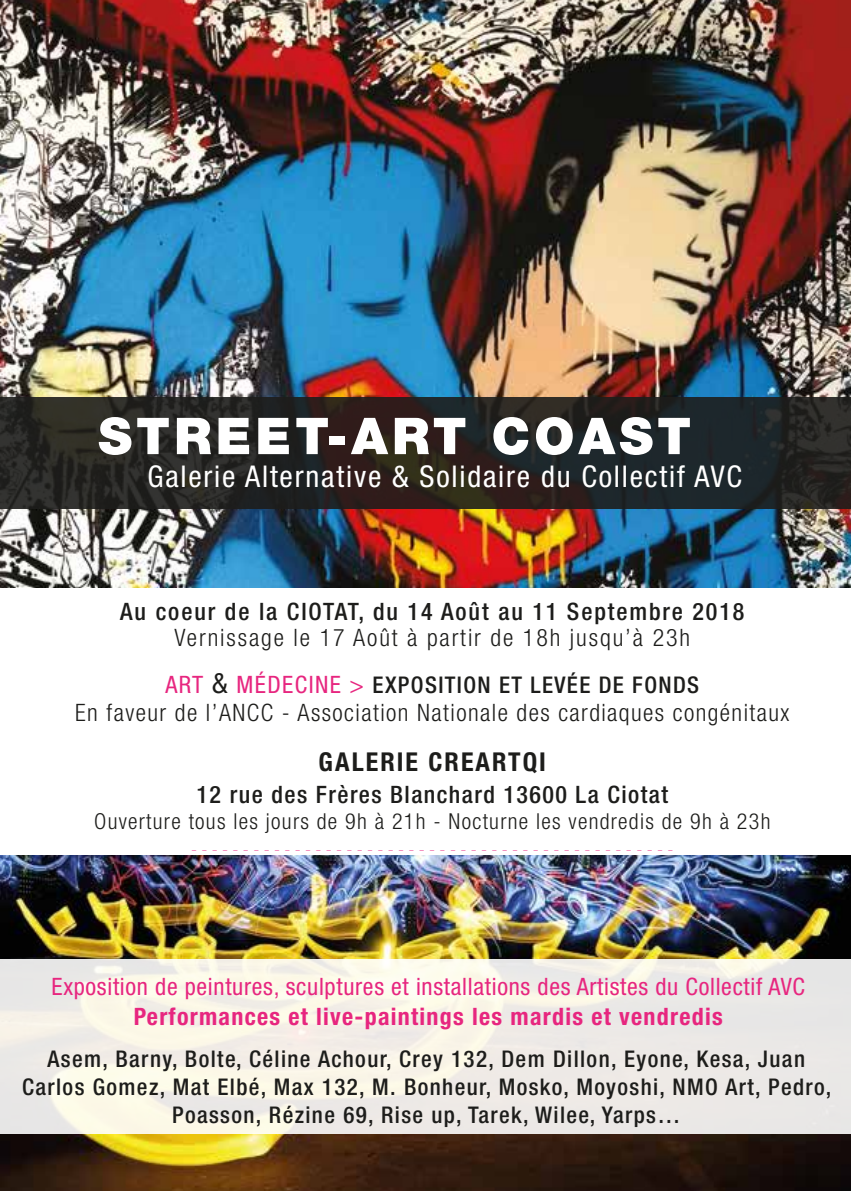
<style>
.page{position:relative;width:851px;height:1191px;background:#fff}
.page>*{position:absolute;margin:0;border:0;box-sizing:border-box;transform-origin:0 0}
.t1{font:900 50.8px "Helvetica Neue";letter-spacing:.08em;color:#fff}
.t2{font:condensed 30px "Helvetica Neue";letter-spacing:.06em;color:#fff}
.t3{font:700 condensed 26px "Helvetica Neue";letter-spacing:.08em;color:#1d1d1b}
.t4{font:condensed 24px "Helvetica Neue";letter-spacing:.03em;color:#e7267f}
.t5{font:300 condensed 24px "Helvetica Neue";letter-spacing:.06em;color:#1d1d1b}
.t6{font:700 condensed 24px "Helvetica Neue";letter-spacing:.055em;color:#e7267f}
.t7{font:200 24px "Helvetica Neue";color:#e7267f}
.t8{font:500 condensed 24px "Helvetica Neue";letter-spacing:.08em;color:#1d1d1b}
.t9{font:300 condensed 24px "Helvetica Neue";letter-spacing:.08em;color:#1d1d1b}
.t10{font:500 condensed 24px "Helvetica Neue";letter-spacing:.06em;color:#1d1d1b}
.t11{font:500 condensed 23px/28px "Helvetica Neue";letter-spacing:.06em;color:#1d1d1b;text-align:center}
.t12{font:300 condensed 22px "Helvetica Neue";letter-spacing:.06em;color:#1d1d1b}
.s1{font-weight:400;font-size:24px;color:#e7267f}
.s2{font-weight:400;font-size:28px}
</style>
<div class="page">
<img style="left:0;top:855px;width:850px;height:336px">
<svg style="left:0;top:958px;width:850px;height:175px;background:#f1ede6"></svg>
<img style="left:0;top:0;width:850px;height:588px">
<div style="left:0;top:397px;width:850px;height:111px;background:linear-gradient(to bottom,#262624,#252423)"></div>
<h1 class="t1" style="left:98px;top:406px;width:594px">STREET-ART COAST</h1>
<h2 class="t2" style="left:147px;top:459px;width:596px">Galerie Alternative &amp; Solidaire du Collectif AVC</h2>
<p class="t8" style="left:120px;top:597px;width:625px">Au coeur de la CIOTAT, du 14 Août au 11 Septembre 2018</p>
<p class="t9" style="left:174px;top:623px;width:517px">Vernissage le 17 Août à partir de 18h jusqu’à 23h</p>
<p class="t11" style="left:165px;top:670px;width:535px"><span class="s1">ART</span> <span class="s2">&amp;</span> <span class="s1">MÉDECINE &gt;</span> EXPOSITION ET LEVÉE DE FONDS</p>
<p class="t5" style="left:75px;top:698px;width:715px">En faveur de l’ANCC - Association Nationale des cardiaques congénitaux</p>
<p class="t3" style="left:318px;top:745px;width:229px">GALERIE CREARTQI</p>
<p class="t10" style="left:196px;top:780px;width:473px">12 rue des Frères Blanchard 13600 La Ciotat</p>
<p class="t12" style="left:94px;top:808px;width:677px">Ouverture tous les jours de 9h à 21h - Nocturne les vendredis de 9h à 23h</p>
<p class="t7" style="left:190px;top:834px;width:485px">-----------------------------------------------</p>
<p class="t4" style="left:51px;top:972px;width:755px">Exposition de peintures, sculptures et installations des Artistes du Collectif AVC</p>
<p class="t6" style="left:134px;top:1002px;width:590px">Performances et live-paintings les mardis et vendredis</p>
<p class="t11" style="left:22px;top:1044px;width:810px">Asem, Barny, Bolte, Céline Achour, Crey 132, Dem Dillon, Eyone, Kesa, Juan<br>Carlos Gomez, Mat Elbé, Max 132, M. Bonheur, Mosko, Moyoshi, NMO Art, Pedro,<br>Poasson, Rézine 69, Rise up, Tarek, Wilee, Yarps…</p>
</div>
